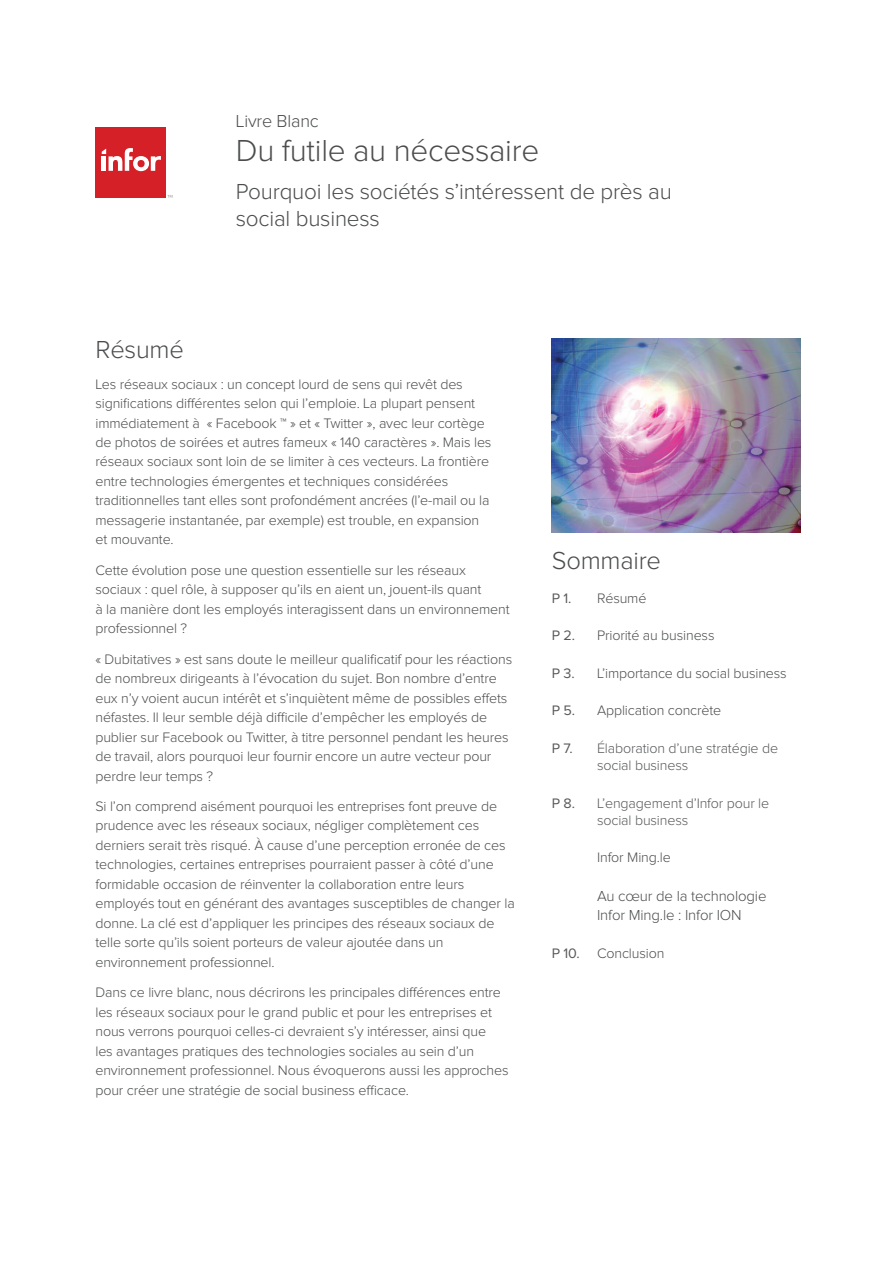
<style>
.page{position:relative;width:893px;height:1263px;background:#fff}
.page>*{position:absolute;margin:0;border:0;box-sizing:border-box;transform-origin:0 0}
.t1{font:300 31.5px "Proxima Nova";letter-spacing:-.01em;color:#4b4c4d}
.t2{font:300 25.5px "Proxima Nova";letter-spacing:-.01em;color:#4b4c4d}
.t3{font:300 22.5px/27px "Proxima Nova";letter-spacing:-.01em;color:#4b4c4d}
.t4{font:300 18px "Proxima Nova";letter-spacing:-.01em;color:#4b4c4d}
.t5{font:300 15px/19.5px "Proxima Nova";letter-spacing:-.01em;color:#4b4c4d}
.t6{font:300 14.25px/19.5px "Proxima Nova";letter-spacing:-.01em;color:#4b4c4d}
.t7{font:300 14.25px/17.1px "Proxima Nova";letter-spacing:-.01em;color:#57585a}
.t8{font:14.25px "Proxima Nova";color:#57585a}
.s1{font-weight:400;color:#57585a}
</style>
<div class="page">
<img style="left:552px;top:338px;width:248px;height:194px">
<div style="left:95px;top:127px;width:71px;height:71px;background:#d62027"></div>
<svg style="left:102px;top:148px;width:59px;height:23px"></svg>
<svg style="left:167px;top:195px;width:5px;height:3px"></svg>
<p class="t4" style="left:236px;top:113px;width:84px">Livre Blanc</p>
<h1 class="t1" style="left:236px;top:136px;width:305px">Du futile au nécessaire</h1>
<h3 class="t3" style="left:236px;top:179px;width:437px">Pourquoi les sociétés s’intéressent de près au social business</h3>
<h2 class="t2" style="left:95px;top:338px;width:90px">Résumé</h2>
<p class="t6" style="left:95px;top:375px;width:397px">Les réseaux sociaux : un concept lourd de sens qui revêt des significations différentes selon qui l’emploie. La plupart pensent immédiatement à « Facebook ™ » et « Twitter », avec leur cortège de photos de soirées et autres fameux « 140 caractères ». Mais les réseaux sociaux sont loin de se limiter à ces vecteurs. La frontière entre technologies émergentes et techniques considérées traditionnelles tant elles sont profondément ancrées (l’e-mail ou la messagerie instantanée, par exemple) est trouble, en expansion et mouvante.</p>
<p class="t6" style="left:95px;top:561px;width:416px">Cette évolution pose une question essentielle sur les réseaux sociaux : quel rôle, à supposer qu’ils en aient un, jouent-ils quant<br>à la manière dont les employés interagissent dans un environnement professionnel ?</p>
<p class="t6" style="left:95px;top:650px;width:418px">« Dubitatives » est sans doute le meilleur qualificatif pour les réactions de nombreux dirigeants à l’évocation du sujet. Bon nombre d’entre eux n’y voient aucun intérêt et s’inquiètent même de possibles effets néfastes. Il leur semble déjà difficile d’empêcher les employés de publier sur Facebook ou Twitter, à titre personnel pendant les heures de travail, alors pourquoi leur fournir encore un autre vecteur pour perdre leur temps ?</p>
<p class="t6" style="left:95px;top:797px;width:421px">Si l’on comprend aisément pourquoi les entreprises font preuve de prudence avec les réseaux sociaux, négliger complètement ces derniers serait très risqué. À cause d’une perception erronée de ces technologies, certaines entreprises pourraient passer à côté d’une formidable occasion de réinventer la collaboration entre leurs employés tout en générant des avantages susceptibles de changer la donne. La clé est d’appliquer les principes des réseaux sociaux de telle sorte qu’ils soient porteurs de valeur ajoutée dans un environnement professionnel.</p>
<p class="t6" style="left:95px;top:983px;width:415px">Dans ce livre blanc, nous décrirons les principales différences entre les réseaux sociaux pour le grand public et pour les entreprises et nous verrons pourquoi celles-ci devraient s’y intéresser, ainsi que<br>les avantages pratiques des technologies sociales au sein d’un environnement professionnel. Nous évoquerons aussi les approches pour créer une stratégie de social business efficace.</p>
<h2 class="t2" style="left:552px;top:549px;width:111px">Sommaire</h2>
<p class="t8" style="left:552px;top:592px;width:21px">P 1.</p>
<p class="t6" style="left:597px;top:589px;width:51px">Résumé</p>
<p class="t8" style="left:552px;top:629px;width:25px">P 2.</p>
<p class="t6" style="left:597px;top:626px;width:119px">Priorité au business</p>
<p class="t8" style="left:552px;top:667px;width:24px">P 3.</p>
<p class="t6" style="left:597px;top:664px;width:191px">L’importance du social business</p>
<p class="t8" style="left:552px;top:704px;width:25px">P 5.</p>
<p class="t6" style="left:597px;top:701px;width:126px">Application concrète</p>
<p class="t8" style="left:552px;top:742px;width:22px">P 7.</p>
<p class="t7" style="left:597px;top:740px;width:183px">Élaboration d’une stratégie de social business</p>
<p class="t8" style="left:552px;top:796px;width:25px">P 8.</p>
<p class="t7" style="left:597px;top:795px;width:174px">L’engagement d’Infor pour le social business</p>
<p class="t6" style="left:597px;top:848px;width:75px">Infor Ming.le</p>
<p class="t5" style="left:597px;top:887px;width:171px">Au cœur de la technologie<br>Infor Ming.le : Infor ION</p>
<p class="t6" style="left:552px;top:944px;width:114px"><span class="s1">P 10.</span> Conclusion</p>
</div>
